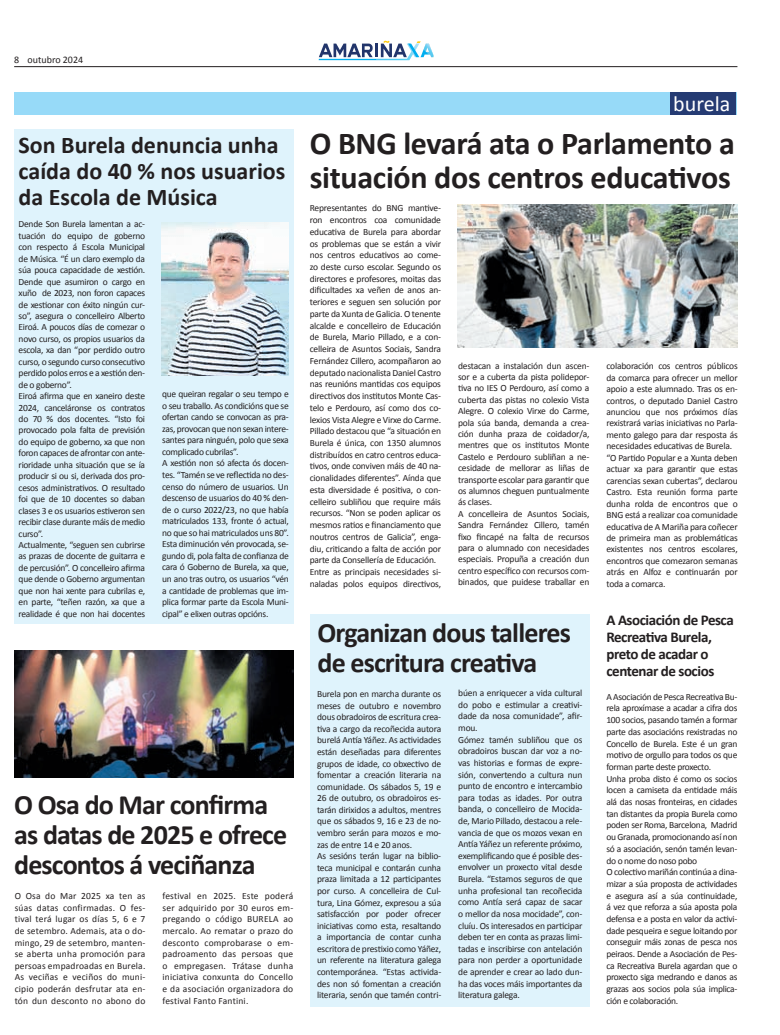
<style>
.page{position:relative;width:780px;height:1035px;background:#fff}
.page>*{position:absolute;margin:0;border:0;box-sizing:border-box;transform-origin:0 0}
.t1{font:700 32px/34px "Calibri";letter-spacing:-.01em;color:#231f20}
.t2{font:700 28px/30px "Calibri";letter-spacing:-.03em;color:#231f20}
.t3{font:700 24px/26px "Calibri";color:#231f20}
.t4{font:22px "Calibri";color:#fff}
.t5{font:700 15px/17px "Calibri";letter-spacing:-.03em;color:#231f20}
.t6{font:10px "Calibri";color:#231f20}
.t7{font:9.5px/11.6px "Calibri";letter-spacing:-.03em;color:#231f20}
</style>
<div class="page">
<hr style="left:14px;top:66px;width:723px;height:1px;background:#231f20">
<svg style="left:319px;top:41px;width:114px;height:19px"></svg>
<div style="left:14px;top:129px;width:279px;height:495px;background:#dff3fc"></div>
<div style="left:14px;top:92px;width:722px;height:22px;background:#97daf8"></div>
<div style="left:670px;top:92px;width:66px;height:22px;background:#253b73"></div>
<img style="left:458px;top:205px;width:279px;height:142px">
<img style="left:14px;top:651px;width:279px;height:126px">
<img style="left:162px;top:223px;width:127px;height:153px">
<div style="left:310px;top:614px;width:279px;height:392px;background:#dff3fc"></div>
<p class="t6" style="left:14px;top:54px;width:70px">8 outubro 2024</p>
<h3 class="t3" style="left:19px;top:131px;width:268px">Son Burela denuncia unha caída do 40 % nos usuarios da Escola de Música</h3>
<p class="t7" style="left:19px;top:218px;width:128px">Dende Son Burela lamentan a ac&shy;tuación do equipo de goberno con respecto á Escola Municipal de Música. “É un claro exemplo da súa pouca capacidade de xestión.<br>Dende que asumiron o cargo en xuño de 2023, non foron capaces de xestionar con éxito ningún cur&shy;so”, asegura o concelleiro Alberto<br>Eiroá. A poucos días de comezar o novo curso, os propios usuarios da escola, xa dan “por perdido outro curso, o segundo curso consecutivo perdido polos erros e a xestión den&shy;de o goberno”.<br>Eiroá afirma que en xaneiro deste<br>2024, canceláronse os contratos do 70 % dos docentes. “Isto foi provocado pola falta de previsión do equipo de goberno, xa que non foron capaces de afrontar con ante&shy;rioridade unha situación que se ía producir si ou si, derivada dos pro&shy;cesos administrativos. O resultado foi que de 10 docentes so daban clases 3 e os usuarios estiveron sen recibir clase durante máis de medio curso”.<br>Actualmente, “seguen sen cubrirse as prazas de docente de guitarra e de percusión”. O concelleiro afirma que dende o Goberno argumentan que non hai xente para cubrilas e, en parte, “teñen razón, xa que a realidade é que non hai docentes</p>
<p class="t7" style="left:162px;top:387px;width:128px">que queiran regalar o seu tempo e o seu traballo. As condicións que se ofertan cando se convocan as pra&shy;zas, provocan que non sexan intere&shy;santes para ninguén, polo que sexa complicado cubrilas”.<br>A xestión non só afecta ós docen&shy;tes. “Tamén se ve reflectida no des&shy;censo do número de usuarios. Un descenso de usuarios do 40 % den&shy;de o curso 2022/23, no que había matriculados 133, fronte ó actual, no que so hai matriculados uns 80”.<br>Esta diminución vén provocada, se&shy;gundo di, pola falta de confianza de cara ó Goberno de Burela, xa que, un ano tras outro, os usuarios “vén a cantidade de problemas que im&shy;plica formar parte da Escola Muni&shy;cipal” e elixen outras opcións.</p>
<h2 class="t2" style="left:14px;top:788px;width:274px">O Osa do Mar confirma as datas de 2025 e ofrece descontos á veciñanza</h2>
<p class="t7" style="left:15px;top:889px;width:132px;text-align:justify">O Osa do Mar 2025 xa ten as súas datas confirmadas. O fes&shy;tival terá lugar os días 5, 6 e 7 de setembro. Ademais, ata o do&shy;mingo, 29 de setembro, manten&shy;se aberta unha promoción para persoas empadroadas en Burela.<br>As veciñas e veciños do muni&shy;cipio poderán desfrutar ata en&shy;tón dun desconto no abono do</p>
<p class="t7" style="left:162px;top:889px;width:132px;text-align:justify">festival en 2025. Este poderá ser adquirido por 30 euros em&shy;pregando o código BURELA ao mercalo. Ao rematar o prazo do desconto comprobarase o em&shy;padroamento das persoas que o empregasen. Trátase dunha iniciativa conxunta do Concello e da asociación organizadora do festival Fanto Fantini.</p>
<h3 class="t4" style="left:673px;top:90px;width:59px">burela</h3>
<h1 class="t1" style="left:310px;top:124px;width:426px">O BNG levará ata o Parlamento a situación dos centros educativos</h1>
<p class="t7" style="left:310px;top:202px;width:133px">Representantes do BNG mantive&shy;ron encontros coa comunidade educativa de Burela para abordar os problemas que se están a vivir nos centros educativos ao come&shy;zo deste curso escolar. Segundo os directores e profesores, moitas das dificultades xa veñen de anos an&shy;teriores e seguen sen solución por parte da Xunta de Galicia. O tenente alcalde e concelleiro de Educación de Burela, Mario Pillado, e a con&shy;celleira de Asuntos Sociais, Sandra Fernández Cillero, acompañaron ao deputado nacionalista Daniel Castro nas reunións mantidas cos equipos directivos dos institutos Monte Cas&shy;telo e Perdouro, así como dos co&shy;lexios Vista Alegre e Virxe do Carme.<br>Pillado destacou que “a situación en Burela é única, con 1350 alumnos distribuídos en catro centros educa&shy;tivos, onde conviven máis de 40 na&shy;cionalidades diferentes”. Aínda que esta diversidade é positiva, o con&shy;celleiro subliñou que require máis recursos. “Non se poden aplicar os mesmos ratios e financiamento que noutros centros de Galicia”, enga&shy;diu, criticando a falta de acción por parte da Consellería de Educación.<br>Entre as principais necesidades si&shy;naladas polos equipos directivos,</p>
<p class="t7" style="left:458px;top:359px;width:133px">destacan a instalación dun ascen&shy;sor e a cuberta da pista polidepor&shy;tiva no IES O Perdouro, así como a cuberta das pistas no colexio Vista<br>Alegre. O colexio Virxe do Carme, pola súa banda, demanda a crea&shy;ción dunha praza de coidador/a, mentres que os institutos Monte<br>Castelo e Perdouro subliñan a ne&shy;cesidade de mellorar as liñas de transporte escolar para garantir que os alumnos cheguen puntualmente ás clases.<br>A concelleira de Asuntos Sociais,<br>Sandra Fernández Cillero, tamén fixo fincapé na falta de recursos para o alumnado con necesidades especiais. Propuña a creación dun centro específico con recursos com&shy;binados, que puidese traballar en</p>
<p class="t7" style="left:606px;top:360px;width:133px">colaboración cos centros públicos da comarca para ofrecer un mellor apoio a este alumnado. Tras os en&shy;contros, o deputado Daniel Castro anunciou que nos próximos días rexistrará varias iniciativas no Parla&shy;mento galego para dar resposta ás necesidades educativas de Burela. “O Partido Popular e a Xunta deben actuar xa para garantir que estas carencias sexan cubertas”, declarou<br>Castro. Esta reunión forma parte dunha rolda de encontros que o<br>BNG está a realizar coa comunidade educativa de A Mariña para coñecer de primeira man as problemáticas existentes nos centros escolares, encontros que comezaron semanas atrás en Alfoz e continuarán por toda a comarca.</p>
<h2 class="t2" style="left:317px;top:616px;width:255px">Organizan dous talleres de escritura creativa</h2>
<p class="t7" style="left:317px;top:687px;width:126px">Burela pon en marcha durante os meses de outubro e novembro dous obradoiros de escritura crea&shy;tiva a cargo da recoñecida autora burelá Antía Yáñez. As actividades están deseñadas para diferentes grupos de idade, co obxectivo de fomentar a creación literaria na comunidade. Os sábados 5, 19 e<br>26 de outubro, os obradoiros es&shy;tarán dirixidos a adultos, mentres que os sábados 9, 16 e 23 de no&shy;vembro serán para mozos e mo&shy;zas de entre 14 e 20 anos.<br>As sesións terán lugar na biblio&shy;teca municipal e contarán cunha praza limitada a 12 participantes por curso. A concelleira de Cul&shy;tura, Lina Gómez, expresou a súa satisfacción por poder ofrecer iniciativas como esta, resaltando a importancia de contar cunha escritora de prestixio como Yáñez, un referente na literatura galega contemporánea. “Estas activida&shy;des non só fomentan a creación literaria, senón que tamén contri-</p>
<p class="t7" style="left:458px;top:687px;width:126px">búen a enriquecer a vida cultural do pobo e estimular a creativi&shy;dade da nosa comunidade”, afir&shy;mou.<br>Gómez tamén subliñou que os obradoiros buscan dar voz a no&shy;vas historias e formas de expre&shy;sión, convertendo a cultura nun punto de encontro e intercambio para todas as idades. Por outra banda, o concelleiro de Mocida&shy;de, Mario Pillado, destacou a rele&shy;vancia de que os mozos vexan en<br>Antía Yáñez un referente próximo, exemplificando que é posible des&shy;envolver un proxecto vital desde<br>Burela. “Estamos seguros de que unha profesional tan recoñecida como Antía será capaz de sacar o mellor da nosa mocidade”, con&shy;cluíu. Os interesados en participar deben ter en conta as prazas limi&shy;tadas e inscribirse con antelación para non perder a oportunidade de aprender e crear ao lado dun&shy;ha das voces máis importantes da literatura galega.</p>
<h3 class="t5" style="left:606px;top:611px;width:129px">A Asociación de Pesca<br>Recreativa Burela, preto de acadar o centenar de socios</h3>
<p class="t7" style="left:606px;top:690px;width:132px">A Asociación de Pesca Recreativa Bu&shy;rela aproxímase a acadar a cifra dos 100 socios, pasando tamén a formar parte das asociacións rexistradas no Concello de Burela. Este é un gran motivo de orgullo para todos os que forman parte deste proxecto.<br>Unha proba disto é como os socios locen a camiseta da entidade máis alá das nosas fronteiras, en cidades tan distantes da propia Burela como poden ser Roma, Barcelona, Madrid ou Granada, promocionando así non só a asociación, senón tamén levan&shy;do o nome do noso pobo<br>O colectivo mariñán continúa a dina&shy;mizar a súa proposta de actividades e asegura así a súa continuidade, á vez que reforza a súa aposta pola defensa e a posta en valor da activi&shy;dade pesqueira e segue loitando por conseguir máis zonas de pesca nos peiraos. Dende a Asociación de Pes&shy;ca Recreativa Burela agardan que o proxecto siga medrando e danos as grazas aos socios pola súa implica&shy;ción e colaboración.</p>
</div>
